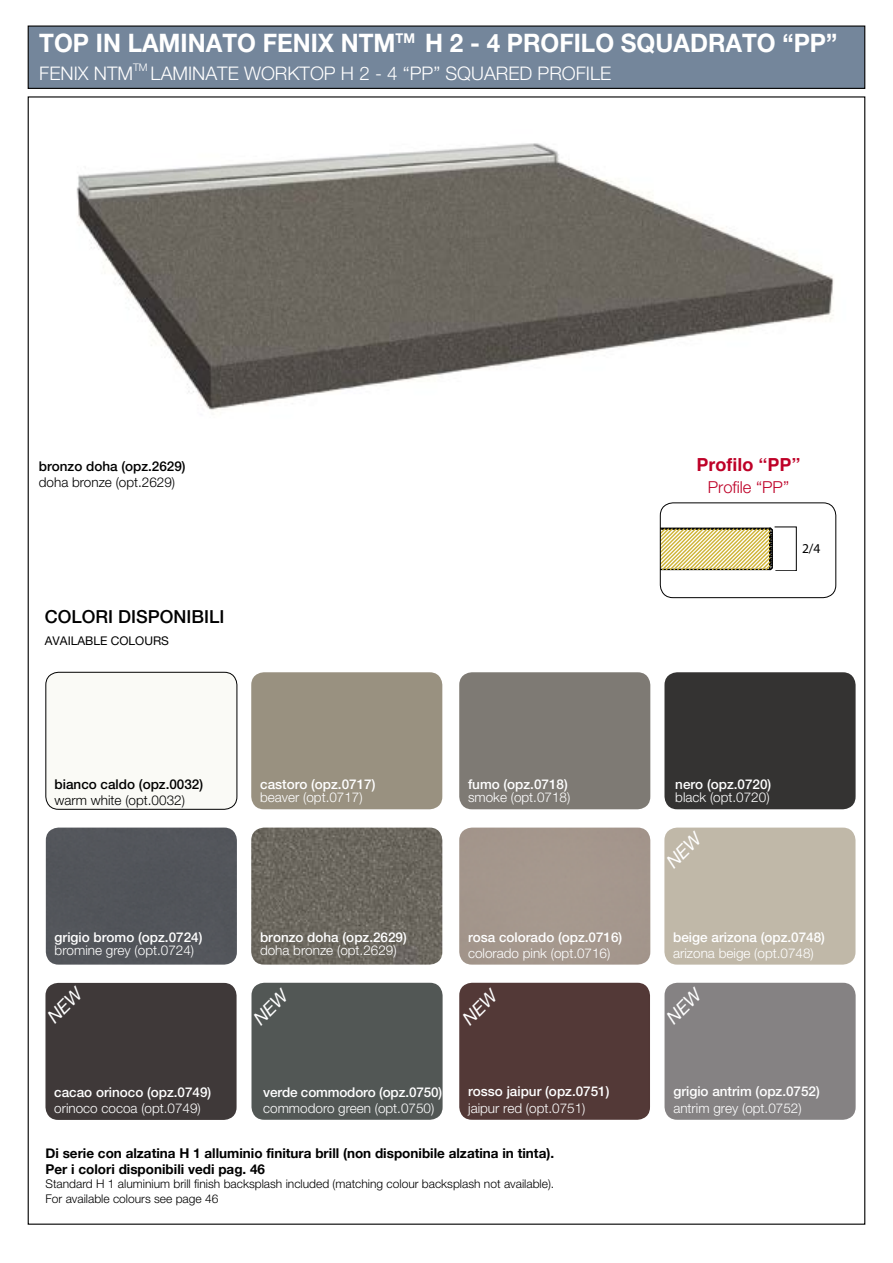
<style>
.page{position:relative;width:893px;height:1263px;background:#fff}
.page>*{position:absolute;margin:0;border:0;box-sizing:border-box;transform-origin:0 0}
.t1{font:700 25.5px "Helvetica Neue LT Pro";color:#fff;scale:.95 1}
.t2{font:300 18.75px "Helvetica Neue LT Pro";color:#fff}
.t3{font:500 18px "Helvetica Neue LT Pro";color:#000}
.t4{font:700 18px "Helvetica";color:#be0027}
.t5{font:300 16.5px "Helvetica Neue LT Pro";color:#be0027}
.t6{font:500 13.5px "Helvetica Neue LT Pro";color:#fff}
.t7{font:300 13.5px "Helvetica Neue LT Pro";color:#fff}
.t8{font:700 13.5px/16.2px "Helvetica Neue";color:#000}
.t9{font:500 13.5px "Helvetica Neue LT Pro";color:#000}
.t10{font:300 13.5px "Helvetica Neue LT Pro";color:#000}
.t11{font:13.5px "Myriad";color:#000}
.t12{font:300 12px/14.4px "Helvetica Neue LT Pro";color:#000}
.t13{font:12px "Helvetica Neue LT Pro";color:#000}
.t14{font:300 10.5px "Helvetica Neue LT Pro";color:#fff}
</style>
<div class="page">
<div style="left:28px;top:26px;width:837px;height:63px;background:#74869b;border:1px solid #000"></div>
<img style="left:76px;top:143px;width:758px;height:267px">
<svg style="left:662px;top:527px;width:135px;height:44px"></svg>
<div style="left:660px;top:503px;width:176px;height:95px;border:1px solid #000;border-radius:13px"></div>
<div style="left:45px;top:672px;width:192px;height:138px;border:1px solid #000;border-radius:13px"></div>
<div style="left:251px;top:672px;width:191px;height:137px;background:#999180"></div>
<div style="left:459px;top:672px;width:191px;height:137px;background:#7e7a74"></div>
<div style="left:664px;top:672px;width:192px;height:137px;background:#343332"></div>
<div style="left:251px;top:983px;width:192px;height:137px;background:#525755"></div>
<div style="left:46px;top:827px;width:191px;height:138px;background:#52555a"></div>
<img style="left:251px;top:827px;width:191px;height:138px">
<div style="left:459px;top:983px;width:191px;height:137px;background:#533937"></div>
<div style="left:664px;top:827px;width:191px;height:138px;background:#c0b8a8"></div>
<div style="left:664px;top:983px;width:192px;height:137px;background:#858283"></div>
<div style="left:45px;top:983px;width:192px;height:137px;background:#3f3939"></div>
<div style="left:459px;top:827px;width:191px;height:138px;background:#a5978d"></div>
<svg style="left:665px;top:830px;width:38px;height:39px"></svg>
<svg style="left:46px;top:986px;width:39px;height:38px"></svg>
<svg style="left:252px;top:987px;width:38px;height:39px"></svg>
<div style="left:461px;top:987px;width:39px;height:39px;background:#533937"></div>
<div style="left:665px;top:986px;width:39px;height:39px;background:#858283"></div>
<h1 class="t1" style="left:39px;top:27px;width:841px">TOP IN LAMINATO FENIX NTM<sup>TM</sup> H 2 - 4 PROFILO SQUADRATO “PP”</h1>
<h2 class="t2" style="left:39px;top:62px;width:95px">FENIX NTM</h2>
<p class="t14" style="left:133px;top:61px;width:16px">TM</p>
<h2 class="t2" style="left:151px;top:62px;width:462px">LAMINATE WORKTOP H 2 - 4 “PP” SQUARED PROFILE</h2>
<p class="t9" style="left:39px;top:458px;width:148px">bronzo doha (opz.2629)</p>
<p class="t10" style="left:39px;top:474px;width:138px">doha bronze (opt.2629)</p>
<h3 class="t3" style="left:45px;top:606px;width:181px">COLORI DISPONIBILI</h3>
<p class="t13" style="left:45px;top:634px;width:126px">AVAILABLE COLOURS</p>
<h3 class="t4" style="left:696px;top:453px;width:106px">Profilo “PP”</h3>
<p class="t5" style="left:708px;top:477px;width:83px">Profile “PP”</p>
<p class="t11" style="left:802px;top:541px;width:20px">2/4</p>
<p class="t9" style="left:55px;top:776px;width:150px">bianco caldo (opz.0032)</p>
<p class="t10" style="left:55px;top:792px;width:132px">warm white (opt.0032)</p>
<p class="t6" style="left:260px;top:776px;width:117px">castoro (opz.0717)</p>
<p class="t7" style="left:260px;top:789px;width:104px">beaver (opt.0717)</p>
<p class="t6" style="left:468px;top:776px;width:101px">fumo (opz.0718)</p>
<p class="t7" style="left:468px;top:789px;width:104px">smoke (opt.0718)</p>
<p class="t6" style="left:675px;top:776px;width:98px">nero (opz.0720)</p>
<p class="t7" style="left:675px;top:789px;width:96px">black (opt.0720)</p>
<p class="t6" style="left:55px;top:929px;width:149px">grigio bromo (opz.0724)</p>
<p class="t7" style="left:55px;top:942px;width:141px">bromine grey (opt.0724)</p>
<p class="t6" style="left:260px;top:929px;width:148px">bronzo doha (opz.2629)</p>
<p class="t7" style="left:260px;top:942px;width:138px">doha bronze (opt.2629)</p>
<p class="t6" style="left:468px;top:929px;width:156px">rosa colorado (opz.0716)</p>
<p class="t7" style="left:468px;top:945px;width:144px">colorado pink (opt.0716)</p>
<p class="t6" style="left:673px;top:929px;width:153px">beige arizona (opz.0748)</p>
<p class="t7" style="left:673px;top:945px;width:142px">arizona beige (opt.0748)</p>
<p class="t6" style="left:54px;top:1084px;width:159px">cacao orinoco (opz.0749)</p>
<p class="t7" style="left:54px;top:1100px;width:148px">orinoco cocoa (opt.0749)</p>
<p class="t6" style="left:263px;top:1084px;width:180px">verde commodoro (opz.0750)</p>
<p class="t7" style="left:263px;top:1100px;width:173px">commodoro green (opt.0750)</p>
<p class="t6" style="left:468px;top:1083px;width:143px">rosso jaipur (opz.0751)</p>
<p class="t7" style="left:468px;top:1099px;width:119px">jaipur red (opt.0751)</p>
<p class="t6" style="left:673px;top:1083px;width:148px">grigio antrim (opz.0752)</p>
<p class="t7" style="left:673px;top:1099px;width:130px">antrim grey (opt.0752)</p>
<p class="t8" style="left:45px;top:1144px;width:510px">Di serie con alzatina H 1 alluminio finitura brill (non disponibile alzatina in tinta).<br>Per i colori disponibili vedi pag. 46</p>
<p class="t12" style="left:45px;top:1176px;width:510px">Standard H 1 aluminium brill finish backsplash included (matching colour backsplash not available).<br>For available colours see page 46</p>
</div>
